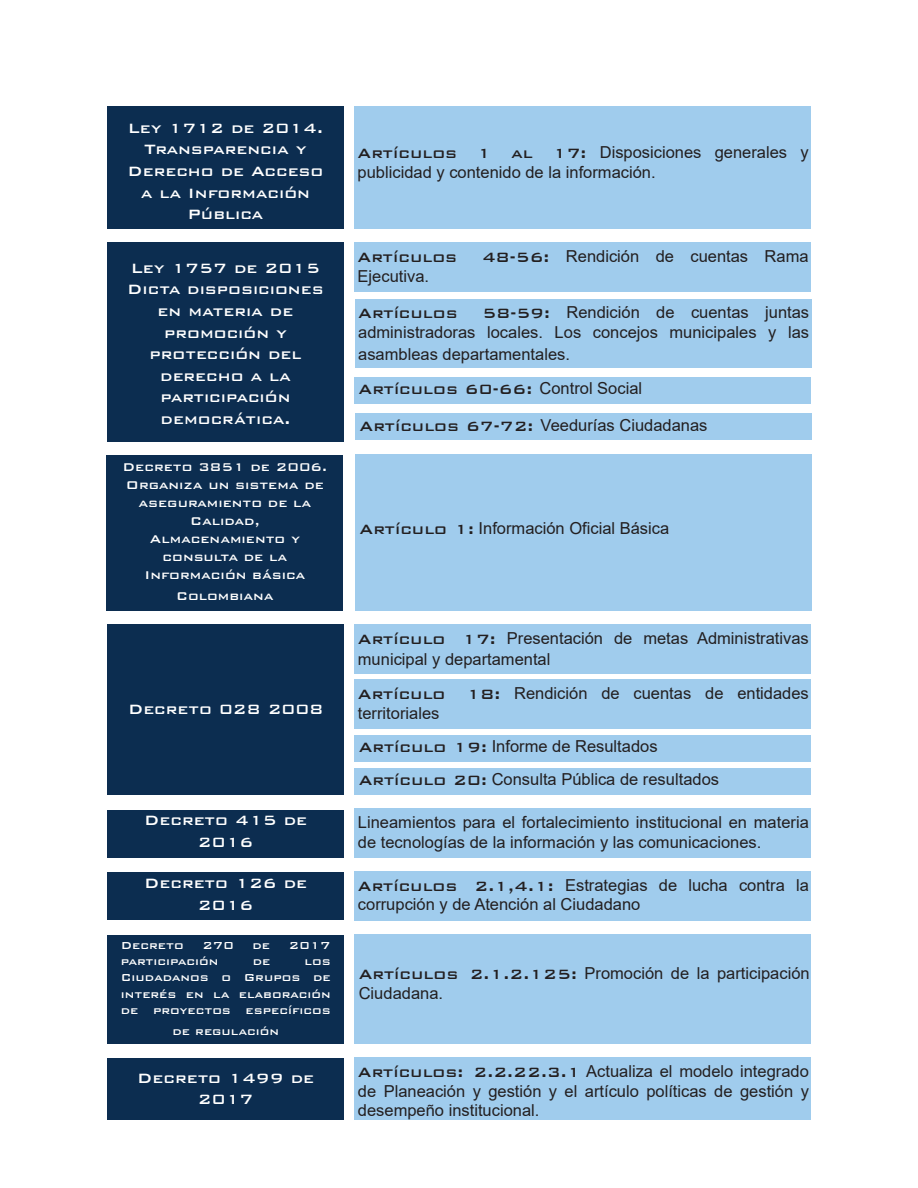
<style>
.page{position:relative;width:918px;height:1188px;background:#fff}
.page>*{position:absolute;margin:0;border:0;box-sizing:border-box;transform-origin:0 0}
.t1{font:500 18px/21.6px "Bank Gothic BT";color:#fff;text-align:center}
.t2{font:500 18px "Bank Gothic BT";color:#231f20}
.t3{font:16.5px/19.8px "Arial";color:#231f20}
.t4{font:500 15px/18px "Bank Gothic BT";color:#fff;text-align:center}
.t5{font:500 13.5px/16.2px "Bank Gothic BT";color:#fff;text-align:justify}
.s1{font-family:"Bank Gothic BT";font-weight:500;font-size:18px}
.s2{font-family:"Arial";font-weight:400;font-size:16.5px}
</style>
<div class="page">
<div style="left:354px;top:377px;width:457px;height:27px;background:#a0cced"></div>
<div style="left:355px;top:735px;width:456px;height:27px;background:#a0cced"></div>
<div style="left:355px;top:768px;width:456px;height:27px;background:#a0cced"></div>
<div style="left:356px;top:413px;width:456px;height:27px;background:#a0cced"></div>
<div style="left:107px;top:106px;width:237px;height:123px;background:#0c2d50"></div>
<div style="left:354px;top:106px;width:457px;height:123px;background:#a0cced"></div>
<div style="left:107px;top:243px;width:237px;height:199px;background:#0c2d50"></div>
<div style="left:355px;top:455px;width:456px;height:156px;background:#a0cced"></div>
<div style="left:107px;top:455px;width:236px;height:156px;background:#0c2d50"></div>
<div style="left:107px;top:625px;width:236px;height:170px;background:#0c2d50"></div>
<div style="left:354px;top:243px;width:457px;height:49px;background:#a0cced"></div>
<div style="left:355px;top:625px;width:456px;height:49px;background:#a0cced"></div>
<div style="left:355px;top:680px;width:456px;height:49px;background:#a0cced"></div>
<div style="left:107px;top:810px;width:236px;height:48px;background:#0c2d50"></div>
<div style="left:355px;top:809px;width:456px;height:49px;background:#a0cced"></div>
<div style="left:107px;top:872px;width:236px;height:48px;background:#0c2d50"></div>
<div style="left:355px;top:871px;width:456px;height:49px;background:#a0cced"></div>
<div style="left:107px;top:1059px;width:236px;height:61px;background:#0c2d50"></div>
<div style="left:355px;top:1058px;width:456px;height:62px;background:#a0cced"></div>
<div style="left:107px;top:935px;width:236px;height:109px;background:#0c2d50"></div>
<div style="left:355px;top:934px;width:456px;height:110px;background:#a0cced"></div>
<div style="left:355px;top:299px;width:456px;height:69px;background:#a0cced"></div>
<p class="t1" style="left:128px;top:117px;width:197px">Ley 1712 de 2014.<br>Transparencia y<br>Derecho de Acceso a la Información<br>Pública</p>
<p class="t1" style="left:127px;top:257px;width:198px">Ley 1757 de 2015<br>Dicta disposiciones en materia de promoción y protección del derecho a la participación democrática.</p>
<p class="t4" style="left:123px;top:457px;width:206px">Decreto 3851 de 2006.<br>Organiza un sistema de aseguramiento de la<br>Calidad,<br>Almacenamiento y consulta de la<br>Información básica</p>
<p class="t4" style="left:176px;top:587px;width:99px">Colombiana</p>
<p class="t1" style="left:128px;top:698px;width:197px">Decreto 028 2008</p>
<p class="t3" style="left:358px;top:143px;width:452px"><span class="s1">Artículos 1 al 17:</span> Disposiciones generales y publicidad y contenido de la información.</p>
<p class="t2" style="left:358px;top:247px;width:101px">Artículos</p>
<p class="t3" style="left:482px;top:246px;width:328px"><span class="s1">48-56:</span> Rendición de cuentas Rama</p>
<p class="t3" style="left:358px;top:266px;width:73px">Ejecutiva.</p>
<p class="t3" style="left:358px;top:303px;width:453px;text-align:right"><span class="s1">58-59:</span> Rendición de cuentas juntas<br>administradoras locales. Los concejos municipales y las</p>
<p class="t3" style="left:358px;top:344px;width:213px">asambleas departamentales.</p>
<p class="t2" style="left:358px;top:304px;width:101px">Artículos</p>
<p class="t2" style="left:358px;top:380px;width:285px">Artículos 60-66: <span class="s2">Control Social</span></p>
<p class="t3" style="left:360px;top:415px;width:349px"><span class="s1">Artículos 67-72:</span> Veedurías Ciudadanas</p>
<p class="t3" style="left:360px;top:518px;width:311px"><span class="s1">Artículo 1:</span> Información Oficial Básica</p>
<p class="t3" style="left:358px;top:627px;width:453px;line-height:21.6px"><span class="s1">Artículo 17:</span> Presentación de metas Administrativas municipal y departamental</p>
<p class="t3" style="left:358px;top:683px;width:453px"><span class="s1">Artículo 18:</span> Rendición de cuentas de entidades territoriales</p>
<p class="t3" style="left:359px;top:730px;width:362px;line-height:33px"><span class="s1">Artículo 19:</span> Informe de Resultados<br><span class="s1">Artículo 20:</span> Consulta Pública de resultados</p>
<p class="t1" style="left:144px;top:809px;width:165px">Decreto 415 de<br>2016</p>
<p class="t3" style="left:358px;top:812px;width:452px">Lineamientos para el fortalecimiento institucional en materia de tecnologías de la información y las comunicaciones.</p>
<p class="t1" style="left:144px;top:872px;width:165px">Decreto 126 de<br>2016</p>
<p class="t3" style="left:358px;top:875px;width:452px"><span class="s1">Artículos 2.1,4.1:</span> Estrategias de lucha contra la corrupción y de Atención al Ciudadano</p>
<p class="t5" style="left:121px;top:937px;width:64px">Decreto</p>
<p class="t5" style="left:203px;top:937px;width:33px">270</p>
<p class="t5" style="left:253px;top:937px;width:19px">de</p>
<p class="t5" style="left:289px;top:937px;width:43px">2017</p>
<p class="t5" style="left:121px;top:953px;width:99px">participación</p>
<p class="t5" style="left:253px;top:953px;width:19px">de</p>
<p class="t5" style="left:121px;top:953px;width:211px;text-indent:184px">los Ciudadanos o Grupos de interés en la elaboración de proyectos específicos</p>
<p class="t5" style="left:173px;top:1023px;width:108px">de regulación</p>
<p class="t3" style="left:359px;top:963px;width:453px"><span class="s1">Artículos 2.1.2.125:</span> Promoción de la participación<br>Ciudadana.</p>
<p class="t1" style="left:137px;top:1067px;width:178px">Decreto 1499 de<br>2017</p>
<p class="t3" style="left:358px;top:1061px;width:453px;text-align:justify"><span class="s1">Artículos: 2.2.22.3.1</span> Actualiza el modelo integrado de Planeación y gestión y el artículo políticas de gestión y desempeño institucional.</p>
</div>
